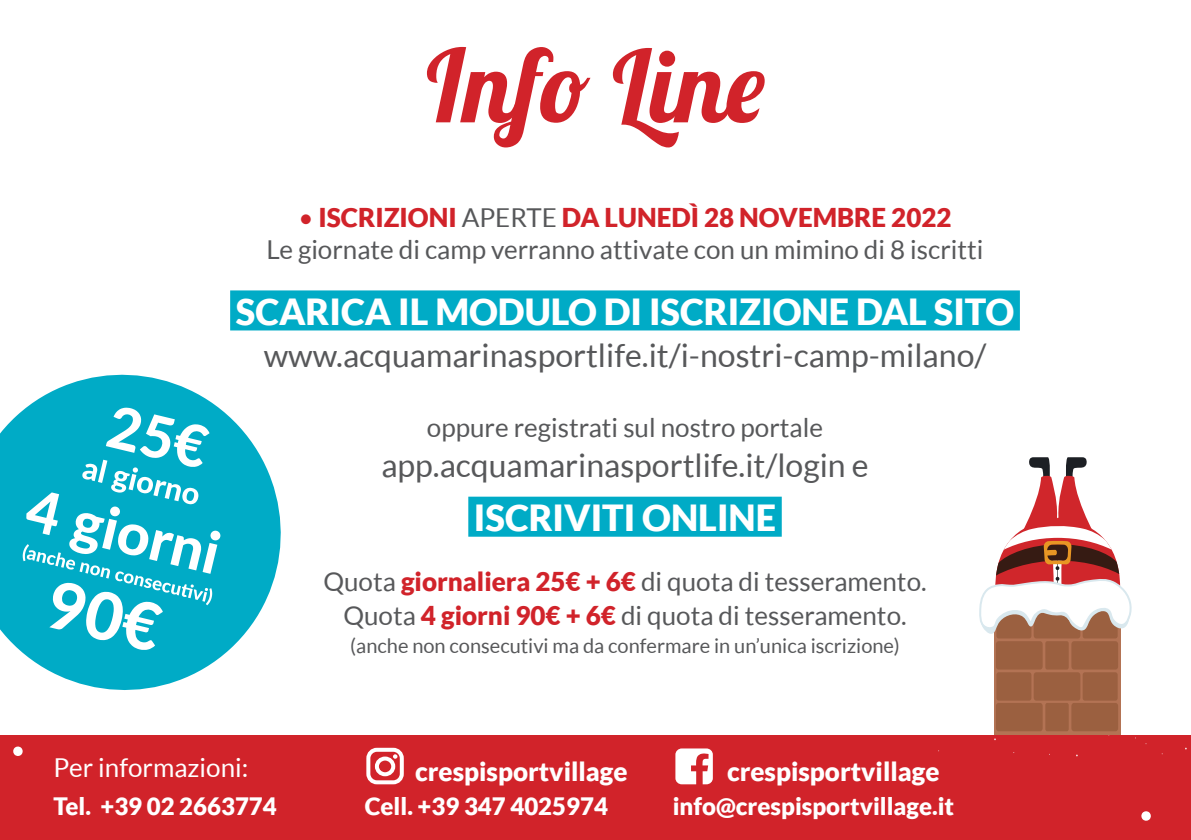
<style>
.page{position:relative;width:1191px;height:840px;background:#fff}
.page>*{position:absolute;margin:0;border:0;box-sizing:border-box;transform-origin:0 0}
.t1{font:100.4px "Lobster";color:#d1232a}
.t2{font:900 36px "Lato";color:#fff}
.t3{font:32px "Lato";color:#57585a}
.t4{font:26px/32px "Lato";color:#57585a;text-align:center}
.t5{font:900 26px "Lato";color:#fff}
.t6{font:26px "Lato";color:#fff}
.t7{font:900 24px "Lato";color:#fff}
.t8{font:20px "Lato";color:#57585a}
.s1{color:#d1232a}
.s2{font-weight:900;color:#d1232a}
</style>
<div class="page">
<div style="left:230px;top:290px;width:790px;height:40px;background:#00abc6"></div>
<div style="left:468px;top:496px;width:313px;height:40px;background:#00abc6"></div>
<div style="left:0;top:734px;width:1191px;height:105px;background:#d1232a"></div>
<svg style="left:1141px;top:811px;width:10px;height:9px"></svg>
<svg style="left:13px;top:746px;width:10px;height:10px"></svg>
<div style="left:366px;top:747px;width:38px;height:36px;border:4px solid #fff;border-radius:9px"></div>
<div style="left:375px;top:756px;width:20px;height:19px;border:4px solid #fff;border-radius:50%"></div>
<svg style="left:393px;top:754px;width:4px;height:4px"></svg>
<svg style="left:675px;top:748px;width:38px;height:35px"></svg>
<svg style="left:0;top:374px;width:281px;height:316px;fill:#00abc6"></svg>
<div style="left:994px;top:608px;width:126px;height:126px;background:linear-gradient(to right,#a7694a,#a7694a)"></div>
<div style="left:996px;top:702px;width:46px;height:28px;background:#9b6040;border-radius:3px"></div>
<div style="left:1045px;top:702px;width:23px;height:28px;background:#9b6040;border-radius:2px"></div>
<div style="left:1071px;top:702px;width:47px;height:28px;background:#9b6040;border-radius:3px"></div>
<svg style="left:979px;top:457px;width:153px;height:243px"></svg>
<svg style="left:23px;top:404px;width:197px;height:248px;background:#1cb4cc"></svg>
<h1 class="t1" style="left:426px;top:22px;width:340px">Info Line</h1>
<p class="t4" style="left:266px;top:201px;width:718px"><span class="s1">•</span> <span class="s2">ISCRIZIONI</span> APERTE <span class="s2">DA LUNEDÌ 28 NOVEMBRE 2022<br></span>Le giornate di camp verranno attivate con un mimino di 8 iscritti</p>
<h2 class="t2" style="left:236px;top:290px;width:780px">SCARICA IL MODULO DI ISCRIZIONE DAL SITO</h2>
<p class="t3" style="left:264px;top:337px;width:724px">www.acquamarinasportlife.it/i-nostri-camp-milano/</p>
<p class="t4" style="left:427px;top:411px;width:398px">oppure registrati sul nostro portale</p>
<p class="t3" style="left:381px;top:447px;width:489px">app.acquamarinasportlife.it/login e</p>
<h2 class="t2" style="left:474px;top:496px;width:304px">ISCRIVITI ONLINE</h2>
<p class="t4" style="left:323px;top:564px;width:605px;line-height:34px">Quota <span class="s2">giornaliera 25€ + 6€</span> di quota di tesseramento.<br>Quota <span class="s2">4 giorni 90€ + 6€</span> di quota di tesseramento.</p>
<p class="t8" style="left:350px;top:634px;width:551px">(anche non consecutivi ma da confermare in un’unica iscrizione)</p>
<p class="t6" style="left:54px;top:753px;width:196px">Per informazioni:</p>
<p class="t7" style="left:54px;top:792px;width:225px">Tel. +39 02 2663774</p>
<p class="t7" style="left:365px;top:792px;width:245px">Cell. +39 347 4025974</p>
<p class="t7" style="left:673px;top:792px;width:283px">info@crespisportvillage.it</p>
<p class="t5" style="left:415px;top:756px;width:214px">crespisportvillage</p>
<p class="t5" style="left:727px;top:756px;width:214px">crespisportvillage</p>
</div>
